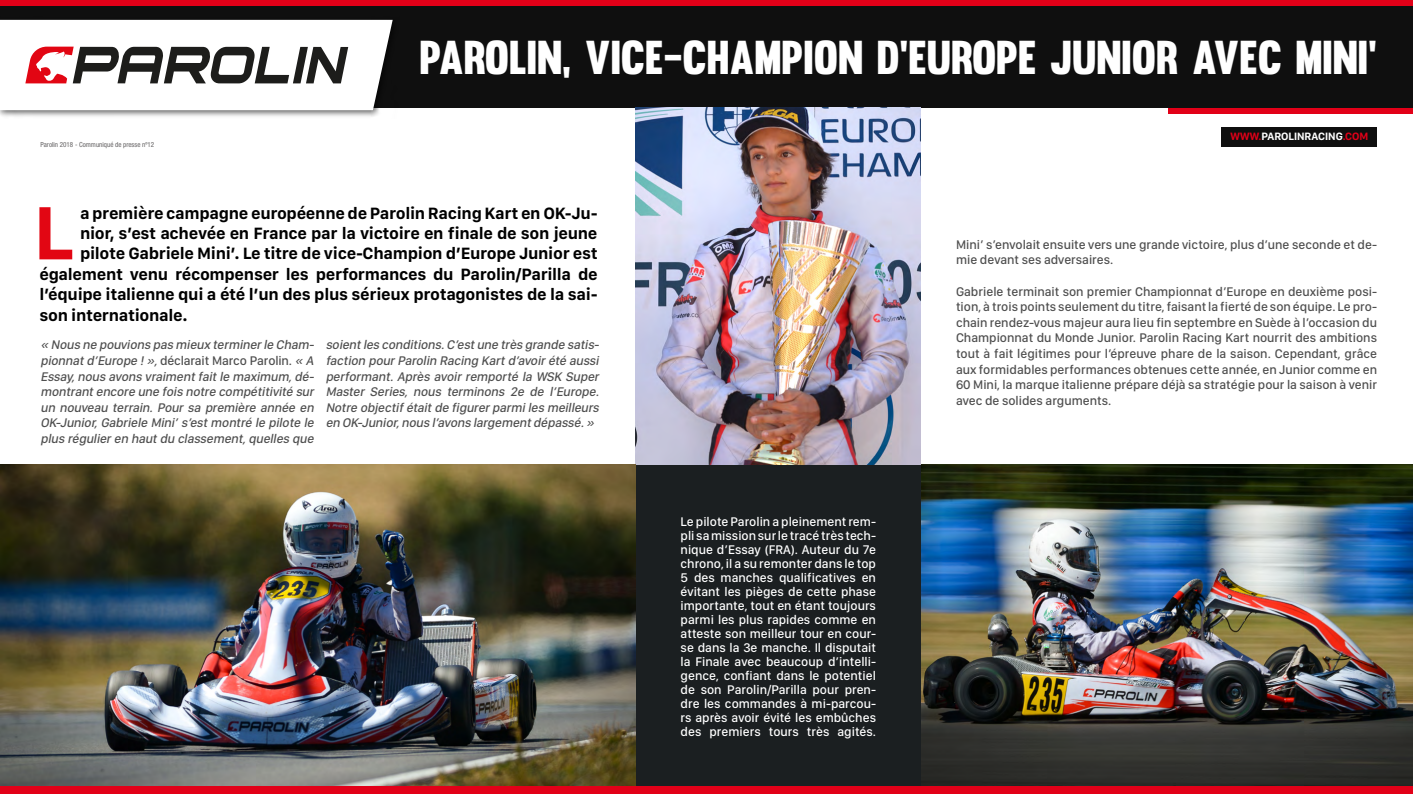
<style>
.page{position:relative;width:1413px;height:794px;background:#fff}
.page>*{position:absolute;margin:0;border:0;box-sizing:border-box;transform-origin:0 0}
.t1{font:700 78.2px "San Francisco Text";color:#e20613}
.t2{font:46.5px "Muro";color:#fff}
.t3{font:700 17px "San Francisco Text";letter-spacing:-.02em;color:#000}
.t4{font:500 13px/15.6px "San Francisco Display";color:#4f4f4f}
.t5{font:italic 500 13px/15.6px "San Francisco Display";color:#4f4f4f;text-align:justify}
.t6{font:500 13px/14px "San Francisco Display";color:#fff;text-align:justify}
.t7{font:700 11px "San Francisco Display";color:#fff}
.t8{font:condensed 7px "Helvetica Neue LT Pro";color:#646263}
.s1{color:#e20018}
.s2{font-style:normal}
</style>
<div class="page">
<div style="left:0;top:0;width:1413px;height:6px;background:#e20018"></div>
<div style="left:0;top:785px;width:1413px;height:9px;background:#e20018"></div>
<div style="left:1168px;top:107px;width:245px;height:6px;background:#e20018"></div>
<div style="left:0;top:6px;width:1413px;height:102px;background:#0f0f0f"></div>
<div style="left:0;top:16px;width:400px;height:102px;background:#000;opacity:.57"></div>
<svg style="left:0;top:20px;width:393px;height:90px"></svg>
<div style="left:1222px;top:127px;width:155px;height:20px;background:#0f0f0f"></div>
<div style="left:635px;top:465px;width:286px;height:320px;background:#1b1f21"></div>
<img style="left:635px;top:108px;width:285px;height:357px">
<img style="left:921px;top:465px;width:492px;height:320px">
<img style="left:0;top:465px;width:635px;height:320px">
<p class="t8" style="left:41px;top:140px;width:115px">Parolin 2018 - Communiqué de presse nº12</p>
<h2 class="t2" style="left:420px;top:29px;width:959px">PAROLIN, VICE-CHAMPION D’EUROPE JUNIOR AVEC MINI’</h2>
<p class="t7" style="left:1230px;top:130px;width:139px"><span class="s1">WWW.</span>PAROLINRACING<span class="s1">.COM</span></p>
<h1 class="t1" style="left:33px;top:185px;width:43px">L</h1>
<h3 class="t3" style="left:80px;top:202px;width:519px">a première campagne européenne de Parolin Racing Kart en OK-Ju-</h3>
<h3 class="t3" style="left:80px;top:223px;width:519px">nior, s’est achevée en France par la victoire en finale de son jeune</h3>
<h3 class="t3" style="left:80px;top:243px;width:519px">pilote Gabriele Mini’. Le titre de vice-Champion d’Europe Junior est</h3>
<h3 class="t3" style="left:39px;top:263px;width:560px">également venu récompenser les performances du Parolin/Parilla de</h3>
<h3 class="t3" style="left:39px;top:284px;width:560px">l’équipe italienne qui a été l’un des plus sérieux protagonistes de la sai-</h3>
<h3 class="t3" style="left:39px;top:304px;width:150px">son internationale.</h3>
<p class="t5" style="left:40px;top:338px;width:278px">« Nous ne pouvions pas mieux terminerle Cham&shy;pionnatd’Europe!»,<span class="s2">déclarait Marco Parolin.</span> «A Essay,nous avons vraimentfaitle maximum,dé&shy;montrantencore une fois notre compétitivité sur un nouveau terrain. Pour sa première année en OK-Junior,Gabriele Mini’s’estmontré le pilote le plus régulieren hautdu classement,quelles que</p>
<p class="t5" style="left:326px;top:338px;width:278px">soientles conditions.C’estune très grande satis&shy;faction pourParolin Racing Kartd’avoirété aussi performant. Après avoir remporté la WSK Super Master Series, nous terminons 2e de l’Europe.<br>Notre objectifétaitde figurerparmiles meilleurs en OK-Junior,nous l’avons largementdépassé. »</p>
<p class="t6" style="left:680px;top:516px;width:197px">Le pilote Parolin a pleinement rem&shy;pli sa mission sur le tracé très tech&shy;nique d’Essay (FRA). Auteur du 7e chrono, il a su remonter dans le top 5 des manches qualificatives en évitant les pièges de cette phase importante, tout en étant toujours parmi les plus rapides comme en atteste son meilleur tour en cour&shy;se dans la 3e manche. Il disputait la Finale avec beaucoup d’intelli&shy;gence, confiant dans le potentiel de son Parolin/Parilla pour pren&shy;dre les commandes à mi-parcou&shy;rs après avoir évité les embûches des premiers tours très agités.</p>
<p class="t4" style="left:956px;top:238px;width:422px">Mini’ s’envolait ensuite vers une grande victoire, plus d’une seconde et de&shy;mie devant ses adversaires.</p>
<p class="t4" style="left:956px;top:284px;width:422px;text-align:justify">Gabriele terminait son premier Championnat d’Europe en deuxième posi&shy;tion, à trois points seulement du titre, faisant la fierté de son équipe. Le pro&shy;chain rendez-vous majeur aura lieu fin septembre en Suède à l’occasion du Championnat du Monde Junior. Parolin Racing Kart nourrit des ambitions tout à fait légitimes pour l’épreuve phare de la saison. Cependant, grâce aux formidables performances obtenues cette année, en Junior comme en 60 Mini, la marque italienne prépare déjà sa stratégie pour la saison à venir avec de solides arguments.</p>
</div>
